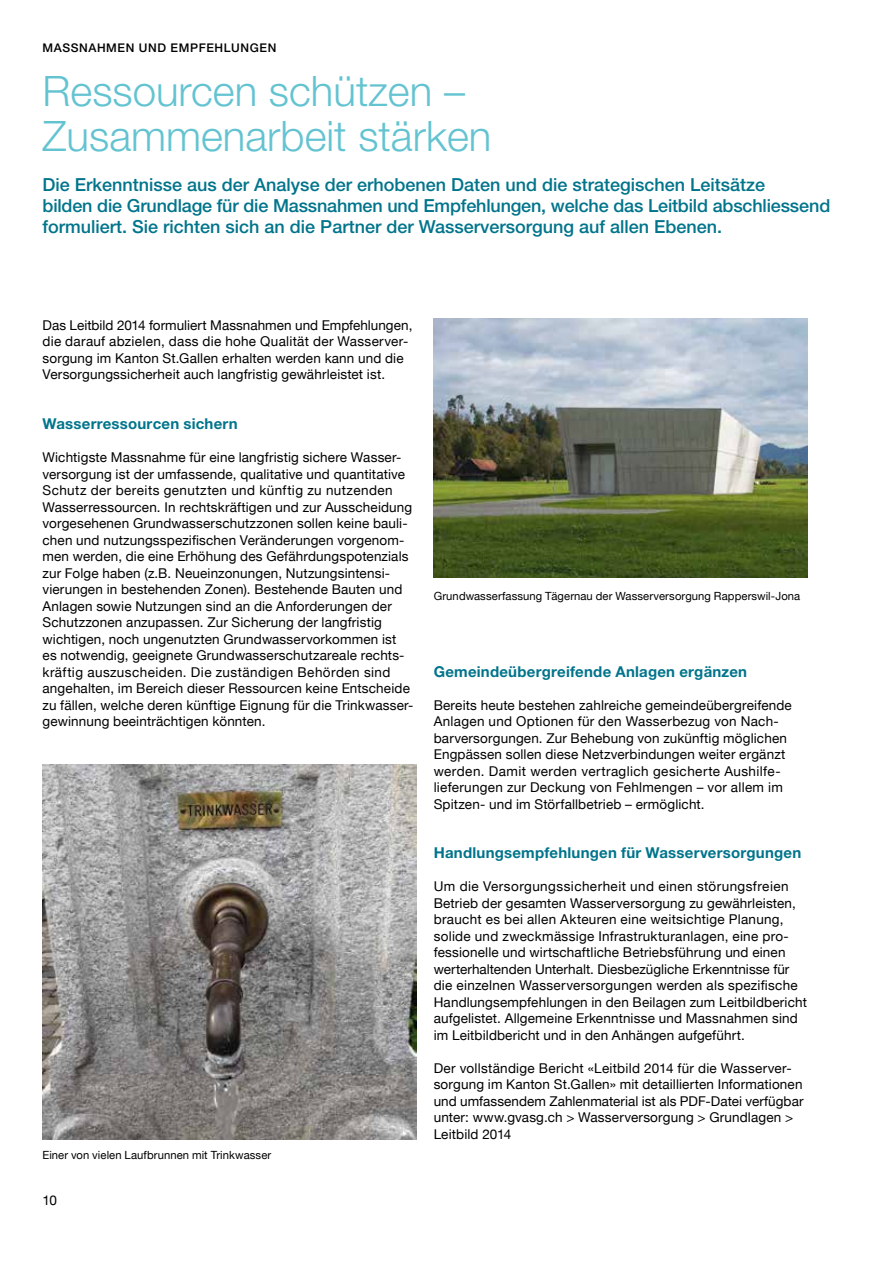
<style>
.page{position:relative;width:893px;height:1263px;background:#fff}
.page>*{position:absolute;margin:0;border:0;box-sizing:border-box;transform-origin:0 0}
.t1{font:300 42px/45px "Helvetica Neue LT";color:#63c3d1}
.t2{font:500 18px/21px "Helvetica Neue LT";color:#00748b}
.t3{font:700 15px "Helvetica Neue LT";letter-spacing:.015em;color:#00748b}
.t4{font:13.5px/16.5px "Helvetica Neue LT";letter-spacing:.01em;color:#000}
.t5{font:500 12px "Helvetica Neue LT";letter-spacing:.05em;color:#000}
.t6{font:11.25px "Helvetica Neue LT";letter-spacing:.01em;color:#000}
</style>
<div class="page">
<img style="left:434px;top:319px;width:374px;height:259px">
<img style="left:43px;top:765px;width:374px;height:374px">
<p class="t5" style="left:43px;top:40px;width:235px">MASSNAHMEN UND EMPFEHLUNGEN</p>
<h1 class="t1" style="left:43px;top:68px;width:450px">Ressourcen schützen –<br>Zusammenarbeit stärken</h1>
<p class="t2" style="left:43px;top:173px;width:789px">Die Erkenntnisse aus der Analyse der erhobenen Daten und die strategischen Leitsätze<br>bilden die Grundlage für die Massnahmen und Empfehlungen, welche das Leitbild abschliessend formuliert. Sie richten sich an die Partner der Wasserversorgung auf allen Ebenen.</p>
<p class="t4" style="left:43px;top:317px;width:372px">Das Leitbild 2014 formuliert Massnahmen und Empfehlungen, die darauf abzielen, dass die hohe Qualität der Wasserver&shy;sorgung im Kanton St.Gallen erhalten werden kann und die Versorgungssicherheit auch langfristig gewährleistet ist.</p>
<p class="t3" style="left:43px;top:414px;width:197px">Wasserressourcen sichern</p>
<p class="t4" style="left:43px;top:449px;width:373px">Wichtigste Massnahme für eine langfristig sichere Wasser&shy;versorgung ist der umfassende, qualitative und quantitative Schutz der bereits genutzten und künftig zu nutzenden Wasserressourcen. In rechtskräftigen und zur Ausscheidung vorgesehenen Grundwasserschutzzonen sollen keine bauli&shy;chen und nutzungsspezifischen Veränderungen vorgenom&shy;men werden, die eine Erhöhung des Gefährdungspotenzials zur Folge haben (z.B. Neueinzonungen, Nutzungsintensi&shy;vierungen in bestehenden Zonen). Bestehende Bauten und Anlagen sowie Nutzungen sind an die Anforderungen der Schutzzonen anzupassen. Zur Sicherung der langfristig wichtigen, noch ungenutzten Grundwasservorkommen ist es notwendig, geeignete Grundwasserschutzareale rechts&shy;kräftig auszuscheiden. Die zuständigen Behörden sind angehalten, im Bereich dieser Ressourcen keine Entscheide zu fällen, welche deren künftige Eignung für die Trinkwasser&shy;gewinnung beeinträchtigen könnten.</p>
<p class="t6" style="left:43px;top:1149px;width:230px">Einer von vielen Laufbrunnen mit Trinkwasser</p>
<p class="t4" style="left:43px;top:1191px;width:16px">10</p>
<p class="t6" style="left:434px;top:590px;width:368px">Grundwasserfassung Tägernau der Wasserversorgung Rapperswil-Jona</p>
<p class="t3" style="left:434px;top:662px;width:315px">Gemeindeübergreifende Anlagen ergänzen</p>
<p class="t4" style="left:434px;top:696px;width:360px">Bereits heute bestehen zahlreiche gemeindeübergreifende Anlagen und Optionen für den Wasserbezug von Nach&shy;barversorgungen. Zur Behebung von zukünftig möglichen Engpässen sollen diese Netzverbindungen weiter ergänzt werden. Damit werden vertraglich gesicherte Aushilfe&shy;lieferungen zur Deckung von Fehlmengen – vor allem im Spitzen- und im Störfallbetrieb – ermöglicht.</p>
<p class="t3" style="left:434px;top:843px;width:369px">Handlungsempfehlungen für Wasserversorgungen</p>
<p class="t4" style="left:434px;top:878px;width:375px">Um die Versorgungssicherheit und einen störungsfreien Betrieb der gesamten Wasserversorgung zu gewährleisten, braucht es bei allen Akteuren eine weitsichtige Planung, solide und zweckmässige Infrastrukturanlagen, eine pro&shy;fessionelle und wirtschaftliche Betriebsführung und einen werterhaltenden Unterhalt. Diesbezügliche Erkenntnisse für die einzelnen Wasserversorgungen werden als spezifische Handlungsempfehlungen in den Beilagen zum Leitbildbericht aufgelistet. Allgemeine Erkenntnisse und Massnahmen sind im Leitbildbericht und in den Anhängen aufgeführt.</p>
<p class="t4" style="left:434px;top:1059px;width:371px">Der vollständige Bericht «Leitbild 2014 für die Wasserver&shy;sorgung im Kanton St.Gallen» mit detaillierten Informationen und umfassendem Zahlenmaterial ist als PDF-Datei verfügbar unter: www.gvasg.ch &gt; Wasserversorgung &gt; Grundlagen &gt; Leitbild 2014</p>
</div>
